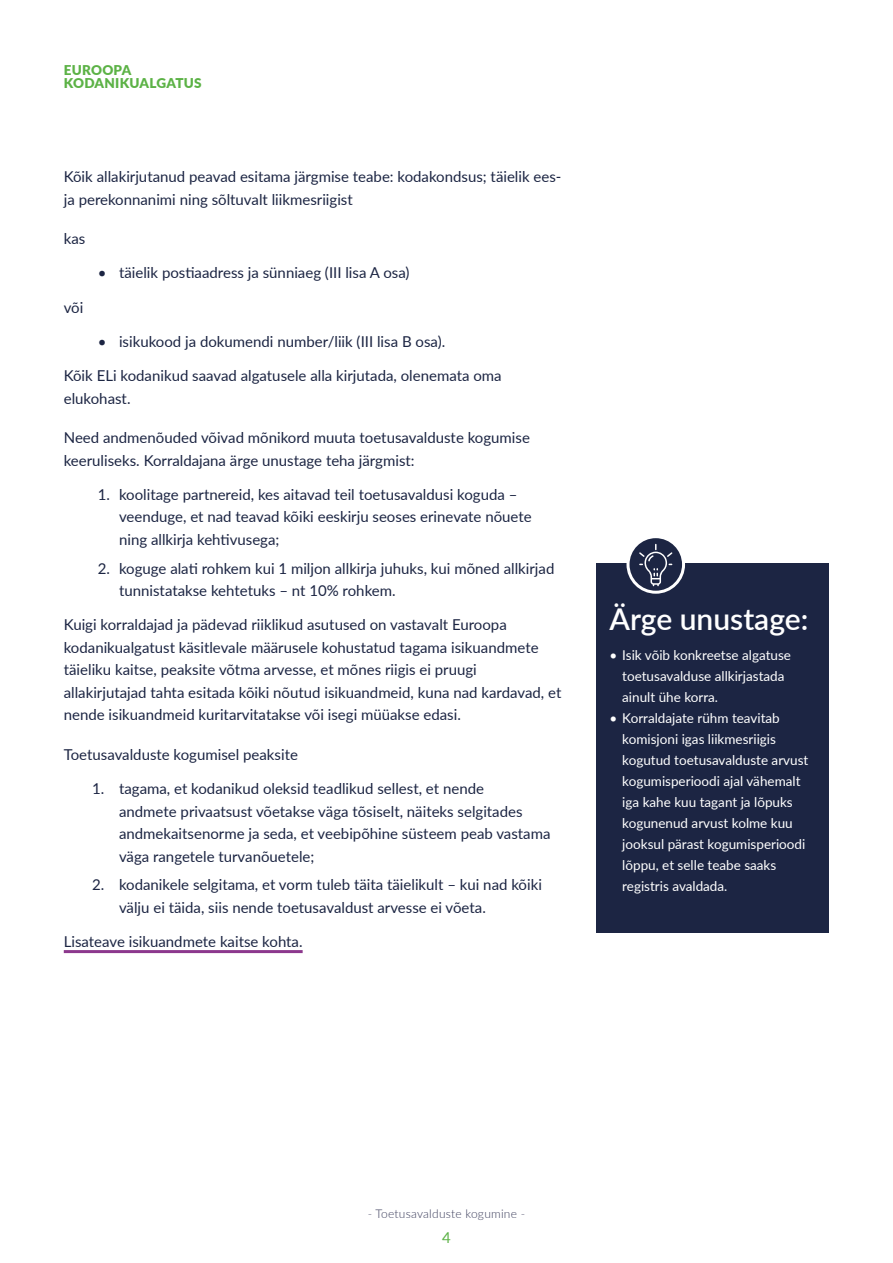
<style>
.page{position:relative;width:893px;height:1263px;background:#fff}
.page>*{position:absolute;margin:0;border:0;box-sizing:border-box;transform-origin:0 0}
.t1{font:600 30px "Lato";color:#fff}
.t2{font:15px/22.5px "Lato";color:#1c2543}
.t3{font:15px "Lato";color:#5cb246}
.t4{font:13.5px/21px "Lato";color:#fff}
.t5{font:900 13.5px/13.5px "Lato";letter-spacing:.02em;color:#5cb246}
.t6{font:300 12px "Lato";letter-spacing:.02em;color:#3c3e5c}
</style>
<div class="page">
<hr style="left:64px;top:950px;width:239px;height:3px;background:#8c388d">
<div style="left:597px;top:564px;width:232px;height:369px;background:#1c2543"></div>
<svg style="left:628px;top:537px;width:55px;height:55px"></svg>
<div style="left:626px;top:535px;width:59px;height:59px;border:3px solid #fff;border-radius:50%"></div>
<svg style="left:639px;top:544px;width:33px;height:42px"></svg>
<p class="t5" style="left:64px;top:62px;width:139px">EUROOPA<br>KODANIKUALGATUS</p>
<p class="t2" style="left:64px;top:165px;width:499px">Kõik allakirjutanud peavad esitama järgmise teabe: kodakondsus; täielik ees&shy;ja perekonnanimi ning sõltuvalt liikmesriigist</p>
<p class="t2" style="left:64px;top:227px;width:23px">kas</p>
<p class="t2" style="left:98px;top:261px;width:313px">• täielik postiaadress ja sünniaeg (III lisa A osa)</p>
<p class="t2" style="left:64px;top:295px;width:21px">või</p>
<p class="t2" style="left:98px;top:329px;width:349px">• isikukood ja dokumendi number/liik (III lisa B osa).</p>
<p class="t2" style="left:64px;top:364px;width:439px">Kõik ELi kodanikud saavad algatusele alla kirjutada, olenemata oma elukohast.</p>
<p class="t2" style="left:64px;top:426px;width:468px">Need andmenõuded võivad mõnikord muuta toetusavalduste kogumise keeruliseks. Korraldajana ärge unustage teha järgmist:</p>
<p class="t2" style="left:119px;top:482px;width:414px;text-indent:-21px">1. koolitage partnereid, kes aitavad teil toetusavaldusi koguda – veenduge, et nad teavad kõiki eeskirju seoses erinevate nõuete ning allkirja kehtivusega;</p>
<p class="t2" style="left:119px;top:556px;width:437px;text-indent:-21px">2. koguge alati rohkem kui 1 miljon allkirja juhuks, kui mõned allkirjad tunnistatakse kehtetuks – nt 10% rohkem.</p>
<p class="t2" style="left:64px;top:613px;width:499px">Kuigi korraldajad ja pädevad riiklikud asutused on vastavalt Euroopa kodanikualgatust käsitlevale määrusele kohustatud tagama isikuandmete täieliku kaitse, peaksite võtma arvesse, et mõnes riigis ei pruugi allakirjutajad tahta esitada kõiki nõutud isikuandmeid, kuna nad kardavad, et nende isikuandmeid kuritarvitatakse või isegi müüakse edasi.</p>
<p class="t2" style="left:64px;top:742px;width:236px">Toetusavalduste kogumisel peaksite</p>
<p class="t2" style="left:119px;top:777px;width:433px;text-indent:-27px">1. tagama, et kodanikud oleksid teadlikud sellest, et nende<br>andmete privaatsust võetakse väga tõsiselt, näiteks selgitades andmekaitsenorme ja seda, et veebipõhine süsteem peab vastama väga rangetele turvanõuetele;</p>
<p class="t2" style="left:119px;top:873px;width:424px;text-indent:-27px">2. kodanikele selgitama, et vorm tuleb täita täielikult – kui nad kõiki välju ei täida, siis nende toetusavaldust arvesse ei võeta.</p>
<p class="t2" style="left:64px;top:930px;width:240px">Lisateave isikuandmete kaitse kohta.</p>
<h1 class="t1" style="left:609px;top:598px;width:200px">Ärge unustage:</h1>
<p class="t4" style="left:622px;top:644px;width:170px;text-indent:-13px">• Isik võib konkreetse algatuse toetusavalduse allkirjastada ainult ühe korra.</p>
<p class="t4" style="left:622px;top:707px;width:188px;text-indent:-13px">• Korraldajate rühm teavitab komisjoni igas liikmesriigis kogutud toetusavalduste arvust kogumisperioodi ajal vähemalt iga kahe kuu tagant ja lõpuks kogunenud arvust kolme kuu jooksul pärast kogumisperioodi lõppu, et selle teabe saaks registris avaldada.</p>
<p class="t6" style="left:368px;top:1206px;width:159px">- Toetusavalduste kogumine -</p>
<p class="t3" style="left:442px;top:1227px;width:10px">4</p>
</div>
